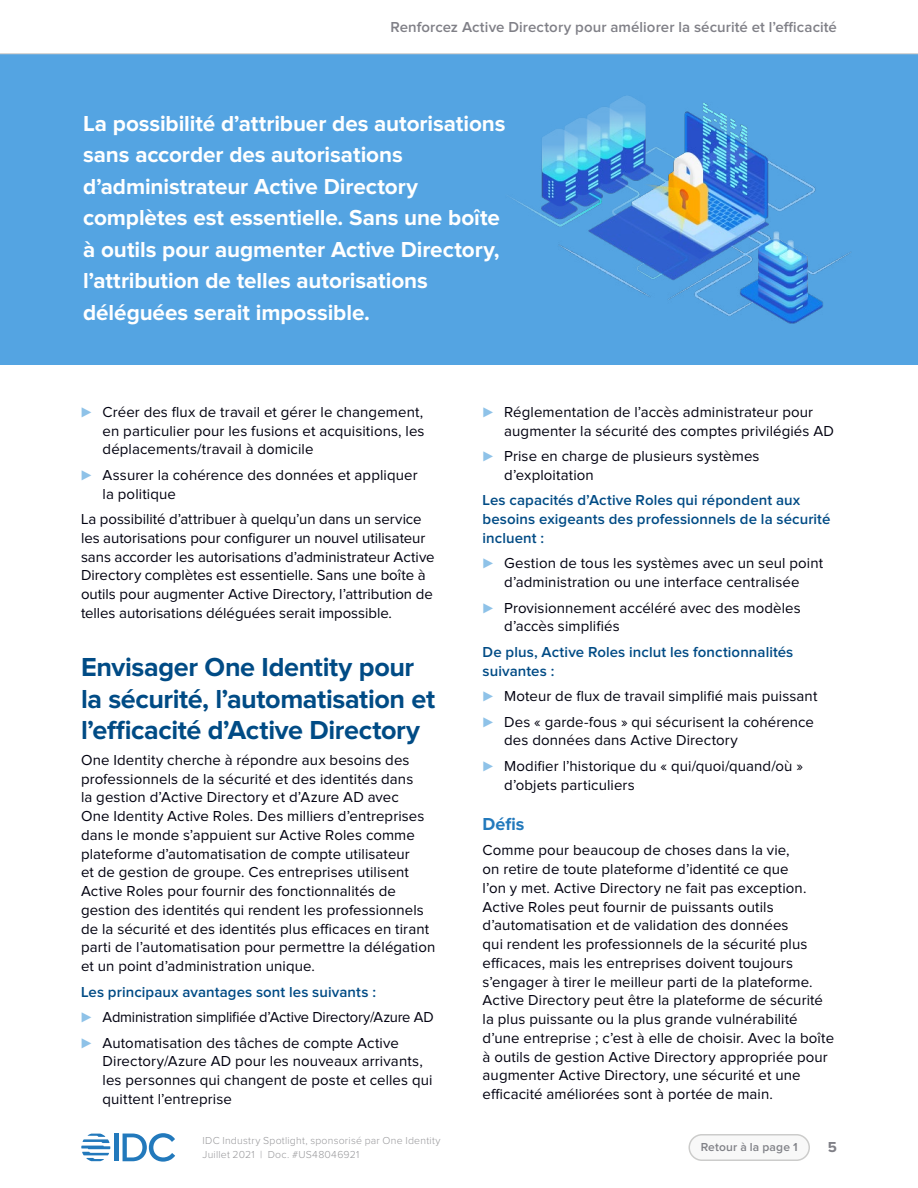
<style>
.page{position:relative;width:918px;height:1188px;background:#fff}
.page>*{position:absolute;margin:0;border:0;box-sizing:border-box;transform-origin:0 0}
.t1{font:700 27px/31.5px "Proxima Nova";letter-spacing:-.015em;color:#004b85}
.t2{font:700 22.5px/31.5px "Proxima Nova";letter-spacing:-.005em;color:#fff}
.t3{font:700 18px "Proxima Nova";color:#2279bc}
.t4{font:15px/18.8px "Proxima Nova";letter-spacing:.005em;color:#01010f}
.t5{font:600 15px/18.8px "Proxima Nova";letter-spacing:.005em;color:#004b85}
.t6{font:600 15px "Proxima Nova";letter-spacing:.005em;color:#808087}
.t7{font:700 15px "Proxima Nova";color:#808087}
.t8{font:600 12px "Proxima Nova";letter-spacing:.015em;color:#808187}
.t9{font:300 10.5px/13.5px "Proxima Nova";letter-spacing:.02em;color:#98989b}
.s1{font-weight:300;font-size:16.2px;color:#8ec2e8}
.s2{font-weight:600;color:#004b85}
</style>
<div class="page">
<hr style="left:115px;top:1134px;width:4px;height:27px;background:#2279bc">
<svg style="left:123px;top:1133px;width:52px;height:29px"></svg>
<svg style="left:81px;top:1134px;width:29px;height:27px"></svg>
<div style="left:689px;top:1135px;width:120px;height:25px;background:#f8f8f8;border-radius:13px"></div>
<div style="left:688px;top:1134px;width:122px;height:27px;border:2px solid #cccccb;border-radius:13px"></div>
<div style="left:0;top:54px;width:918px;height:310px;background:#54a4e2"></div>
<hr style="left:0;top:54px;width:918px;height:1px;background:#ccc">
<img style="left:512px;top:96px;width:339px;height:227px">
<p class="t6" style="left:390px;top:20px;width:448px">Renforcez Active Directory pour améliorer la sécurité et l’efficacité</p>
<p class="t2" style="left:83px;top:108px;width:424px">La possibilité d’attribuer des autorisations sans accorder des autorisations d’administrateur Active Directory complètes est essentielle. Sans une boîte à outils pour augmenter Active Directory, l’attribution de telles autorisations déléguées serait impossible.</p>
<p class="t4" style="left:103px;top:403px;width:323px;text-align:justify;text-indent:-22px"><span class="s1">⊲</span> Créer des flux de travail et gérer le changement, en particulier pour les fusions et acquisitions, les déplacements/travail à domicile</p>
<p class="t4" style="left:103px;top:466px;width:317px;text-indent:-22px"><span class="s1">⊲</span> Assurer la cohérence des données et appliquer la politique</p>
<p class="t4" style="left:81px;top:510px;width:355px">La possibilité d’attribuer à quelqu’un dans un service les autorisations pour configurer un nouvel utilisateur sans accorder les autorisations d’administrateur Active Directory complètes est essentielle. Sans une boîte à outils pour augmenter Active Directory, l’attribution de telles autorisations déléguées serait impossible.</p>
<h1 class="t1" style="left:81px;top:652px;width:356px">Envisager One Identity pour la sécurité, l’automatisation et l’efficacité d’Active Directory</h1>
<p class="t4" style="left:81px;top:751px;width:356px">One Identity cherche à répondre aux besoins des professionnels de la sécurité et des identités dans<br>la gestion d’Active Directory et d’Azure AD avec<br>One Identity Active Roles. Des milliers d’entreprises dans le monde s’appuient sur Active Roles comme plateforme d’automatisation de compte utilisateur<br>et de gestion de groupe. Ces entreprises utilisent Active Roles pour fournir des fonctionnalités de gestion des identités qui rendent les professionnels de la sécurité et des identités plus efficaces en tirant parti de l’automatisation pour permettre la délégation et un point d’administration unique.</p>
<p class="t4" style="left:81px;top:979px;width:354px;line-height:25.5px"><span class="s2">Les principaux avantages sont les suivants :<br></span><span class="s1">⊲</span> Administration simplifiée d’Active Directory/Azure AD <span class="s1">⊲</span> Automatisation des tâches de compte Active</p>
<p class="t4" style="left:103px;top:1053px;width:331px">Directory/Azure AD pour les nouveaux arrivants, les personnes qui changent de poste et celles qui quittent l’entreprise</p>
<p class="t4" style="left:504px;top:403px;width:331px;text-indent:-22px"><span class="s1">⊲</span> Réglementation de l’accès administrateur pour augmenter la sécurité des comptes privilégiés AD</p>
<p class="t4" style="left:504px;top:447px;width:257px;text-indent:-22px"><span class="s1">⊲</span> Prise en charge de plusieurs systèmes d’exploitation</p>
<p class="t5" style="left:483px;top:492px;width:349px">Les capacités d’Active Roles qui répondent aux besoins exigeants des professionnels de la sécurité incluent :</p>
<p class="t4" style="left:483px;top:555px;width:342px;text-align:center"><span class="s1">⊲</span> Gestion de tous les systèmes avec un seul point d’administration ou une interface centralisée</p>
<p class="t4" style="left:504px;top:599px;width:298px;text-indent:-22px"><span class="s1">⊲</span> Provisionnement accéléré avec des modèles d’accès simplifiés</p>
<p class="t5" style="left:483px;top:643px;width:312px">De plus, Active Roles inclut les fonctionnalités suivantes :</p>
<p class="t4" style="left:483px;top:684px;width:336px;line-height:25.5px"><span class="s1">⊲</span> Moteur de flux de travail simplifié mais puissant <span class="s1">⊲</span> Des « garde-fous » qui sécurisent la cohérence</p>
<p class="t4" style="left:483px;top:728px;width:322px;line-height:25.5px;text-indent:22px">des données dans Active Directory<br><span class="s1">⊲</span> Modifier l’historique du « qui/quoi/quand/où »</p>
<p class="t4" style="left:504px;top:776px;width:132px">d’objets particuliers</p>
<p class="t3" style="left:483px;top:813px;width:43px">Défis</p>
<p class="t4" style="left:483px;top:842px;width:353px">Comme pour beaucoup de choses dans la vie,<br>on retire de toute plateforme d’identité ce que<br>l’on y met. Active Directory ne fait pas exception.<br>Active Roles peut fournir de puissants outils d’automatisation et de validation des données<br>qui rendent les professionnels de la sécurité plus efficaces, mais les entreprises doivent toujours s’engager à tirer le meilleur parti de la plateforme.<br>Active Directory peut être la plateforme de sécurité la plus puissante ou la plus grande vulnérabilité d’une entreprise ; c’est à elle de choisir. Avec la boîte à outils de gestion Active Directory appropriée pour augmenter Active Directory, une sécurité et une efficacité améliorées sont à portée de main.</p>
<p class="t9" style="left:202px;top:1134px;width:240px">IDC Industry Spotlight, sponsorisé par One Identity<br>Juillet 2021 | Doc. #US48046921</p>
<p class="t8" style="left:701px;top:1142px;width:99px">Retour à la page 1</p>
<p class="t7" style="left:828px;top:1138px;width:11px">5</p>
</div>
